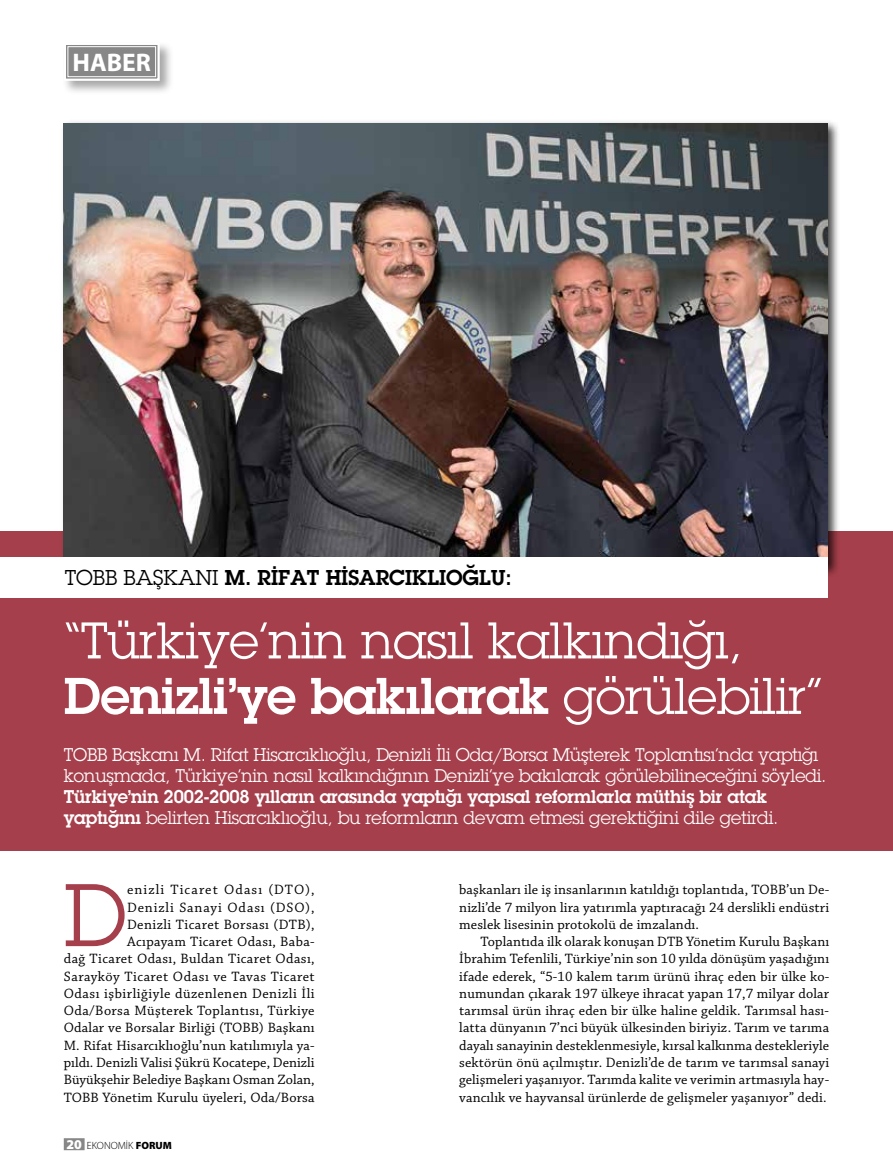
<style>
.page{position:relative;width:893px;height:1170px;background:#fff}
.page>*{position:absolute;margin:0;border:0;box-sizing:border-box;transform-origin:0 0}
.t1{font:86.7px "Lubalin Graph Turk";color:#a53f4b}
.t2{font:50.4px "Lubalin Graph Turk B";letter-spacing:-.01em;color:#fff}
.t3{font:50.4px "Lubalin Graph Turk";letter-spacing:-.01em;color:#fff}
.t4{font:700 25.5px "Myriad Pro";color:#fff}
.t5{font:21px "Lubalin Graph Turk B";color:#000}
.t6{font:18px/21px "Lubalin Graph Turk";letter-spacing:-.01em;color:#fff}
.t7{font:18px "Lubalin Graph Turk B";letter-spacing:-.01em;color:#fff}
.t8{font:14.25px/17.2px "Chaparral Pro";letter-spacing:.015em;color:#000;text-align:justify}
.t9{font:300 10.5px "Myriad Pro";color:#000}
.s1{font-family:"Lubalin Graph Turk"}
.s2{font-family:"Lubalin Graph Turk B"}
.s3{font-weight:900;font-size:13.5px;color:#fff}
.s4{font-weight:900}
</style>
<div class="page">
<div style="left:0;top:532px;width:893px;height:318px;background:#a53f4b"></div>
<div style="left:60px;top:119px;width:780px;height:459px;background:#000;opacity:.75"></div>
<img style="left:64px;top:123px;width:764px;height:433px">
<div style="left:64px;top:1138px;width:21px;height:12px;background:#878787"></div>
<div style="left:62px;top:41px;width:112px;height:54px;background:#000;opacity:.35"></div>
<svg style="left:63px;top:41px;width:98px;height:41px"></svg>
<div style="left:68px;top:46px;width:88px;height:31px;border:1px solid #fff"></div>
<div style="left:0;top:556px;width:828px;height:41px;background:#fff"></div>
<h3 class="t4" style="left:73px;top:48px;width:80px">HABER</h3>
<h3 class="t5" style="left:65px;top:563px;width:448px"><span class="s1">TOBB BAŞKANI</span> M. RİFAT HİSARCIKLIOĞLU:</h3>
<h2 class="t3" style="left:64px;top:609px;width:680px">“Türkiye’nin nasıl kalkındığı,</h2>
<h2 class="t2" style="left:64px;top:662px;width:761px">Denizli’ye bakılarak <span class="s1">görülebilir”</span></h2>
<p class="t6" style="left:64px;top:744px;width:764px">TOBB Başkanı M. Rifat Hisarcıklıoğlu, Denizli İli Oda/Borsa Müşterek Toplantısı’nda yaptığı konuşmada, Türkiye’nin nasıl kalkındığının Denizli’ye bakılarak görülebilineceğini söyledi.</p>
<p class="t7" style="left:64px;top:784px;width:705px">Türkiye’nin 2002-2008 yılların arasında yaptığı yapısal reformlarla müthiş bir atak</p>
<p class="t6" style="left:64px;top:807px;width:716px"><span class="s2">yaptığını</span> belirten Hisarcıklıoğlu, bu reformların devam etmesi gerektiğini dile getirdi.</p>
<h1 class="t1" style="left:64px;top:860px;width:64px">D</h1>
<p class="t8" style="left:64px;top:881px;width:252px;text-align:right">enizli Ticaret Odası (DTO),<br>Denizli Sanayi Odası (DSO),<br>Denizli Ticaret Borsası (DTB),<br>Acıpayam Ticaret Odası, Baba-<br>dağ Ticaret Odası, Buldan Ticaret Odası, Sarayköy Ticaret Odası ve Tavas Ticaret Odası işbirliğiyle düzenlenen Denizli İli Oda/Borsa Müşterek Toplantısı, Türkiye Odalar ve Borsalar Birliği (TOBB) Başkanı M. Rifat Hisarcıklıoğlu’nun katılımıyla ya&shy;pıldı. Denizli Valisi Şükrü Kocatepe, Denizli Büyükşehir Belediye Başkanı Osman Zolan, TOBB Yönetim Kurulu üyeleri, Oda/Borsa</p>
<p class="t9" style="left:66px;top:1139px;width:107px"><span class="s3">20</span> EKONOMİK <span class="s4">FORUM</span></p>
<p class="t8" style="left:459px;top:881px;width:371px">başkanları ile iş insanlarının katıldığı toplantıda, TOBB’un De&shy;nizli’de 7 milyon lira yatırımla yaptıracağı 24 derslikli endüstri meslek lisesinin protokolü de imzalandı.</p>
<p class="t8" style="left:459px;top:933px;width:372px;text-indent:21px">Toplantıda ilk olarak konuşan DTB Yönetim Kurulu Başkanı İbrahim Tefenlili, Türkiye’nin son 10 yılda dönüşüm yaşadığını ifade ederek, “5-10 kalem tarım ürünü ihraç eden bir ülke ko&shy;numundan çıkarak 197 ülkeye ihracat yapan 17,7 milyar dolar tarımsal ürün ihraç eden bir ülke haline geldik. Tarımsal hası&shy;latta dünyanın 7’nci büyük ülkesinden biriyiz. Tarım ve tarıma dayalı sanayinin desteklenmesiyle, kırsal kalkınma destekleriyle sektörün önü açılmıştır. Denizli’de de tarım ve tarımsal sanayi gelişmeleri yaşanıyor. Tarımda kalite ve verimin artmasıyla hay&shy;vancılık ve hayvansal ürünlerde de gelişmeler yaşanıyor” dedi.</p>
</div>
